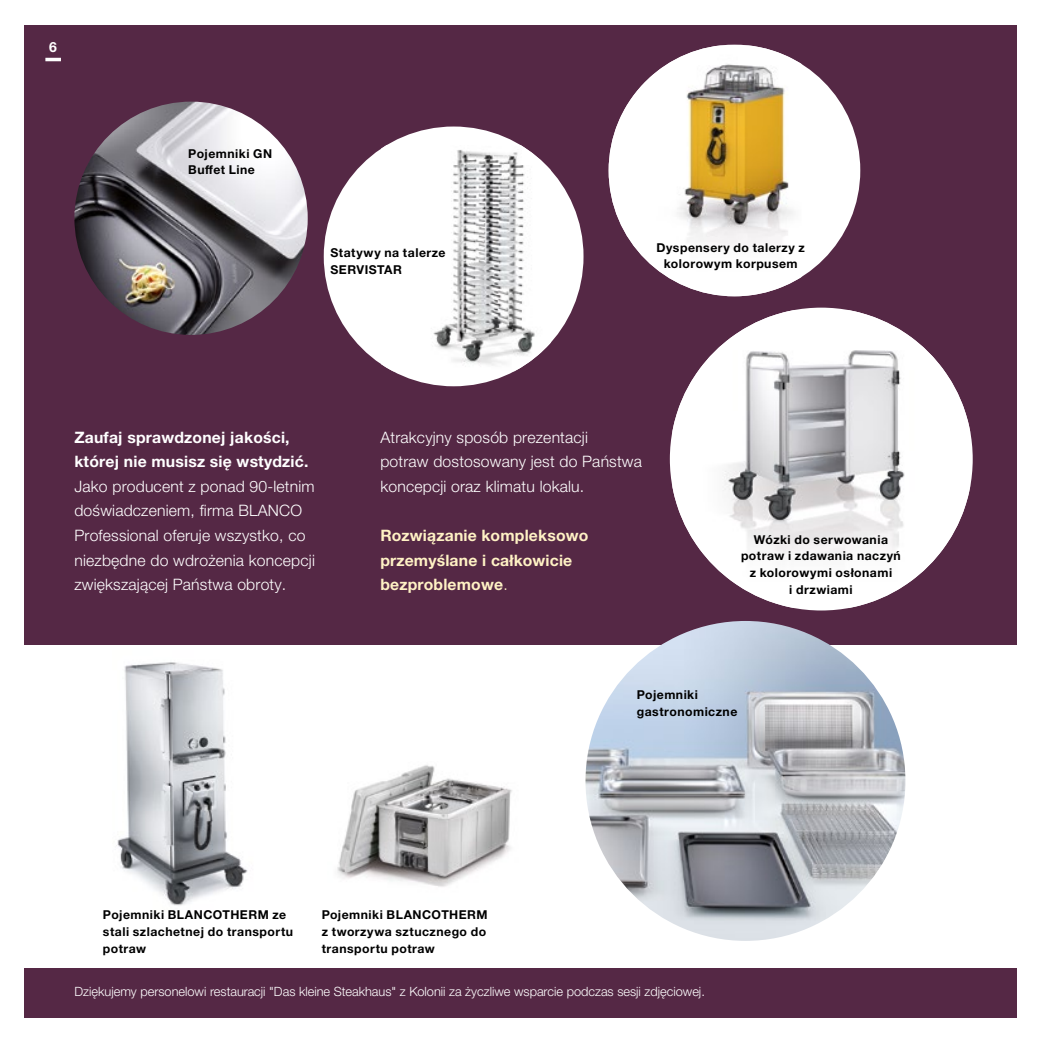
<style>
.page{position:relative;width:1042px;height:1042px;background:#fff}
.page>*{position:absolute;margin:0;border:0;box-sizing:border-box;transform-origin:0 0}
.t1{font:300 15.75px/24.5px "Helvetica Neue LTW1 G";letter-spacing:.01em;color:#fff}
.t2{font:700 15.75px/24.5px "Helvetica Neue LTW1 G";letter-spacing:.01em;color:#fff2c5}
.t3{font:700 15.75px/24.5px "Helvetica Neue LTW1 G";letter-spacing:.01em;color:#fff}
.t4{font:700 14px "Helvetica Neue LTW1 G";color:#fff}
.t5{font:300 12.78px "Helvetica Neue LTW1 G";color:#fff}
.t6{font:700 12.25px/16.6px "Helvetica Neue LTW1 G";letter-spacing:.04em;color:#000}
.s1{font-weight:300}
</style>
<div class="page">
<div style="left:25px;top:25px;width:992px;height:992px;background:#552845"></div>
<div style="left:324px;top:126px;width:259px;height:260px;background:#fff;border-radius:50%"></div>
<img style="left:381px;top:145px;width:170px;height:226px">
<img style="left:74px;top:102px;width:234px;height:233px;border-radius:117px">
<div style="left:0;top:645px;width:1042px;height:322px;background:#fff"></div>
<img style="left:585px;top:621px;width:320px;height:320px;border-radius:160px">
<div style="left:609px;top:45px;width:251px;height:251px;background:#fff;border-radius:50%"></div>
<img style="left:609px;top:45px;width:192px;height:251px">
<img style="left:672px;top:310px;width:298px;height:298px">
<img style="left:337px;top:765px;width:175px;height:122px">
<img style="left:116px;top:662px;width:132px;height:244px">
<hr style="left:45px;top:58px;width:16px;height:3px;background:#fff">
<p class="t4" style="left:49px;top:39px;width:9px">6</p>
<p class="t6" style="left:188px;top:145px;width:85px">Pojemniki GN<br>Buffet Line</p>
<p class="t6" style="left:330px;top:244px;width:117px">Statywy na talerze<br>SERVISTAR</p>
<p class="t6" style="left:656px;top:239px;width:150px;text-align:center">Dyspensery do talerzy z kolorowym korpusem</p>
<p class="t3" style="left:74px;top:425px;width:235px">Zaufaj sprawdzonej jakości, której nie musisz się wstydzić.</p>
<p class="t1" style="left:74px;top:474px;width:242px">Jako producent z ponad 90-letnim doświadczeniem, firma BLANCO Professional oferuje wszystko, co niezbędne do wdrożenia koncepcji zwiększającej Państwa obroty.</p>
<p class="t1" style="left:380px;top:425px;width:263px">Atrakcyjny sposób prezentacji<br>potraw dostosowany jest do Państwa koncepcji oraz klimatu lokalu.</p>
<p class="t2" style="left:380px;top:523px;width:210px">Rozwiązanie kompleksowo przemyślane i całkowicie bezproblemowe<span class="s1">.</span></p>
<p class="t6" style="left:741px;top:531px;width:161px;text-align:center">Wózki do serwowania potraw i zdawania naczyń z kolorowymi osłonami<br>i drzwiami</p>
<p class="t6" style="left:637px;top:686px;width:102px">Pojemniki gastronomiczne</p>
<p class="t6" style="left:103px;top:906px;width:192px">Pojemniki BLANCOTHERM ze stali szlachetnej do transportu potraw</p>
<p class="t6" style="left:322px;top:906px;width:167px;text-align:justify">Pojemniki BLANCOTHERM z tworzywa sztucznego do transportu potraw</p>
<p class="t5" style="left:74px;top:983px;width:632px">Dziękujemy personelowi restauracji "Das kleine Steakhaus" z Kolonii za życzliwe wsparcie podczas sesji zdjęciowej.</p>
</div>
